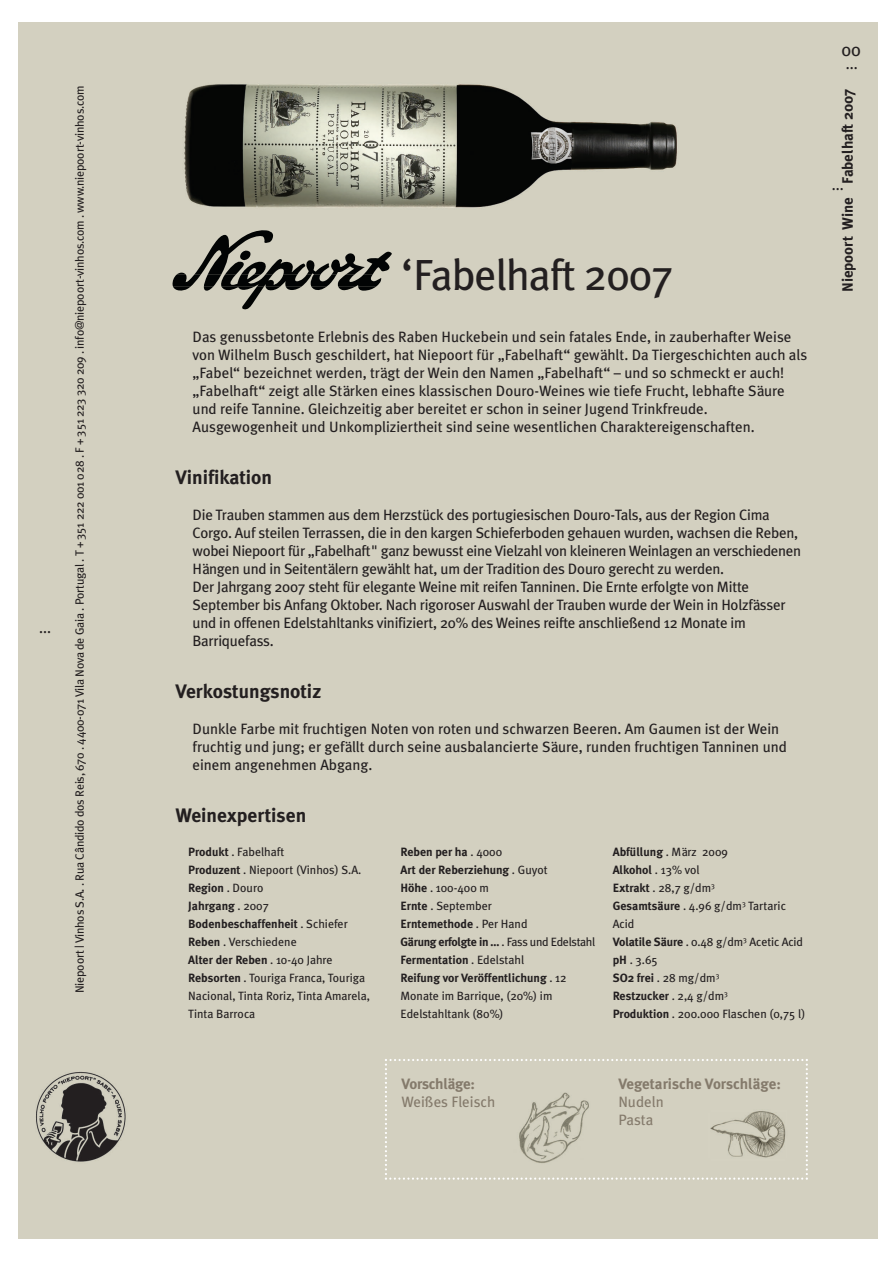
<style>
.page{position:relative;width:893px;height:1263px;background:#fff}
.page>*{position:absolute;margin:0;border:0;box-sizing:border-box;transform-origin:0 0}
.t1{font:43.5px "Meta Plus";letter-spacing:-.02em;color:#231f20}
.t2{font:700 19.5px "Meta Plus";color:#231f20}
.t3{font:18.15px "Meta Plus";color:#231f20}
.t4{font:15px/18px "Meta Plus";color:#231f20}
.t5{font:700 15px "Meta Plus";color:#847a6b}
.t6{font:700 15px "Meta Plus";color:#231f20}
.t7{font:15px/18px "Meta Plus";color:#847a6b}
.t8{font:12px/18px "Meta Plus";color:#231f20}
.t9{font:12px "Meta Plus";letter-spacing:-.02em;color:#231f20}
.s1{font-size:44.25px}
.s2{font-weight:700}
</style>
<div class="page">
<div style="left:18px;top:23px;width:859px;height:1215px;background:#d3d0c0"></div>
<svg style="left:385px;top:1059px;width:423px;height:121px;background:#d0cdbd"></svg>
<svg style="left:172px;top:228px;width:220px;height:83px;background:#9e9c90"></svg>
<p class="t4" style="left:39px;top:618px;width:13px">...</p>
<p class="t9" style="left:73px;top:993px;width:909px;rotate:-90deg">Niepoort | Vinhos S.A. . Rua Cândido dos Reis, 670 . 4400-071 Vila Nova de Gaia . Portugal . T + 351 222 001 028 . F + 351 223 320 209 . info@niepoort-vinhos.com . www.niepoort-vinhos.com</p>
<h1 class="t1" style="left:401px;top:249px;width:273px"><span class="s1">‘</span>Fabelhaft 2007</h1>
<p class="t4" style="left:193px;top:328px;width:616px">Das genussbetonte Erlebnis des Raben Huckebein und sein fatales Ende, in zauberhafter Weise von Wilhelm Busch geschildert, hat Niepoort für „Fabelhaft“ gewählt. Da Tiergeschichten auch als „Fabel“ bezeichnet werden, trägt der Wein den Namen „Fabelhaft“ – und so schmeckt er auch! „Fabelhaft“ zeigt alle Stärken eines klassischen Douro-Weines wie tiefe Frucht, lebhafte Säure und reife Tannine. Gleichzeitig aber bereitet er schon in seiner Jugend Trinkfreude.<br>Ausgewogenheit und Unkompliziertheit sind seine wesentlichen Charaktereigenschaften.</p>
<h2 class="t2" style="left:176px;top:466px;width:98px">Vinifikation</h2>
<p class="t4" style="left:193px;top:506px;width:610px">Die Trauben stammen aus dem Herzstück des portugiesischen Douro-Tals, aus der Region Cima Corgo. Auf steilen Terrassen, die in den kargen Schieferboden gehauen wurden, wachsen die Reben, wobei Niepoort für „Fabelhaft" ganz bewusst eine Vielzahl von kleineren Weinlagen an verschiedenen Hängen und in Seitentälern gewählt hat, um der Tradition des Douro gerecht zu werden.<br>Der Jahrgang 2007 steht für elegante Weine mit reifen Tanninen. Die Ernte erfolgte von Mitte September bis Anfang Oktober. Nach rigoroser Auswahl der Trauben wurde der Wein in Holzfässer und in offenen Edelstahltanks vinifiziert, 20% des Weines reifte anschließend 12 Monate im Barriquefass.</p>
<h2 class="t2" style="left:176px;top:680px;width:147px">Verkostungsnotiz</h2>
<p class="t4" style="left:193px;top:720px;width:596px">Dunkle Farbe mit fruchtigen Noten von roten und schwarzen Beeren. Am Gaumen ist der Wein fruchtig und jung; er gefällt durch seine ausbalancierte Säure, runden fruchtigen Tanninen und einem angenehmen Abgang.</p>
<h2 class="t2" style="left:176px;top:804px;width:132px">Weinexpertisen</h2>
<p class="t8" style="left:188px;top:842px;width:183px"><span class="s2">Produkt</span> . Fabelhaft<br><span class="s2">Produzent</span> . Niepoort (Vinhos) S.A.<br><span class="s2">Region</span> . Douro<br><span class="s2">Jahrgang</span> . 2007<br><span class="s2">Bodenbeschaffenheit</span> . Schiefer<br><span class="s2">Reben</span> . Verschiedene<br><span class="s2">Alter der Reben</span> . 10-40 Jahre<br><span class="s2">Rebsorten</span> . Touriga Franca, Touriga<br>Nacional, Tinta Roriz, Tinta Amarela,<br>Tinta Barroca</p>
<p class="t8" style="left:400px;top:842px;width:196px"><span class="s2">Reben per ha</span> . 4000<br><span class="s2">Art der Reberziehung</span> . Guyot<br><span class="s2">Höhe</span> . 100-400 m<br><span class="s2">Ernte</span> . September<br><span class="s2">Erntemethode</span> . Per Hand<br><span class="s2">Gärung erfolgte in …</span> . Fass und Edelstahl<br><span class="s2">Fermentation</span> . Edelstahl<br><span class="s2">Reifung vor Veröffentlichung</span> . 12<br>Monate im Barrique, (20%) im<br>Edelstahltank (80%)</p>
<p class="t8" style="left:613px;top:842px;width:194px"><span class="s2">Abfüllung</span> . März 2009<br><span class="s2">Alkohol</span> . 13% vol<br><span class="s2">Extrakt</span> . 28,7 g/dm<sup>3<br></sup><span class="s2">Gesamtsäure</span> . 4.96 g/dm<sup>3</sup> Tartaric<br>Acid<br><span class="s2">Volatile Säure</span> . 0.48 g/dm<sup>3</sup> Acetic Acid <span class="s2">pH</span> . 3.65<br><span class="s2">SO2 frei</span> . 28 mg/dm<sup>3<br></sup><span class="s2">Restzucker</span> . 2,4 g/dm<sup>3<br></sup><span class="s2">Produktion</span> . 200.000 Flaschen (0,75 l)</p>
<p class="t5" style="left:401px;top:1075px;width:75px">Vorschläge:</p>
<p class="t7" style="left:401px;top:1093px;width:95px">Weißes Fleisch</p>
<p class="t5" style="left:618px;top:1075px;width:164px">Vegetarische Vorschläge:</p>
<p class="t7" style="left:618px;top:1093px;width:47px">Nudeln<br>Pasta</p>
<p class="t3" style="left:841px;top:39px;width:21px">00</p>
<p class="t6" style="left:839px;top:292px;width:205px;rotate:-90deg">Niepoort Wine Fabelhaft 2007</p>
<p class="t4" style="left:846px;top:55px;width:13px">...</p>
<p class="t4" style="left:832px;top:176px;width:13px">...</p>
</div>
